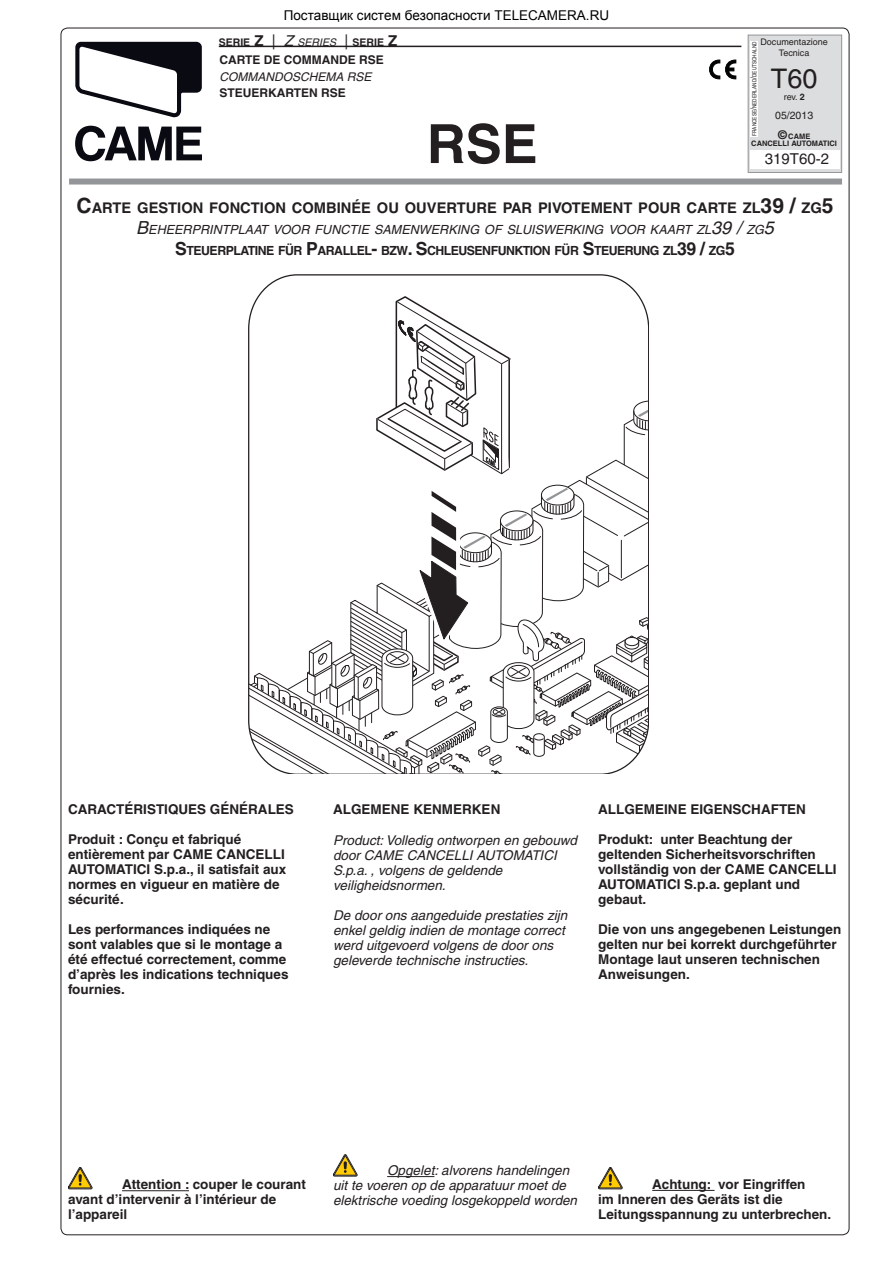
<style>
.page{position:relative;width:893px;height:1263px;background:#fff}
.page>*{position:absolute;margin:0;border:0;box-sizing:border-box;transform-origin:0 0}
.t1{font:700 54px "Helvetica";color:#231f20}
.t2{font:27px "Helvetica";color:#231f20}
.t3{font:15px "Helvetica";color:#231f20}
.t4{font:700 14.7px "Helvetica";color:#231f20}
.t5{font:700 13.5px/15px "Helvetica";color:#231f20}
.t6{font:italic 13.5px/15px "Helvetica";color:#231f20}
.t7{font:italic 12.6px/21.1px "Helvetica";color:#231f20;text-align:center}
.t8{font:700 12px "Helvetica";color:#231f20}
.t9{font:italic 12px "Helvetica";color:#231f20}
.t10{font:700 10.5px "Helvetica";color:#231f20}
.t11{font:10.5px "Helvetica";color:#231f20}
.t12{font:9px/10.8px "Helvetica";color:#231f20;text-align:center}
.t13{font:700 7.5px/7.5px "Helvetica";color:#231f20;text-align:center}
.t14{font:condensed 5.7px "Helvetica";color:#231f20}
.s1{font-size:15px}
.s2{font-weight:400;font-size:15px}
.s3{font-weight:400;font-style:italic;font-size:15px}
.s4{font-weight:400;font-style:italic}
.s5{font-weight:700}
.s6{font-size:12px}
.s7{font-size:8.25px}
.s8{font-size:21px}
.s9{font-size:18px}
.s10{font-weight:700;font-style:normal;font-size:18px}
.s11{font-weight:700;font-style:normal}
</style>
<div class="page">
<div style="left:69px;top:179px;width:773px;height:6px;background:#939598"></div>
<div style="left:748px;top:35px;width:94px;height:137px;background:#dcddde"></div>
<div style="left:748px;top:35px;width:94px;height:138px;border:1px solid #939598"></div>
<div style="left:751px;top:150px;width:89px;height:19px;background:#fff"></div>
<svg style="left:709px;top:59px;width:27px;height:21px"></svg>
<svg style="left:75px;top:126px;width:127px;height:35px"></svg>
<svg style="left:75px;top:42px;width:127px;height:76px"></svg>
<svg style="left:248px;top:274px;width:391px;height:456px"></svg>
<svg style="left:249px;top:295px;width:400px;height:479px"></svg>
<hr style="left:219px;top:46px;width:522px;height:1px;background:#231f20">
<div style="left:750px;top:41px;width:8px;height:95px;background:#fff"></div>
<svg style="left:598px;top:1167px;width:24px;height:22px"></svg>
<svg style="left:333px;top:1154px;width:24px;height:22px"></svg>
<svg style="left:68px;top:1167px;width:24px;height:22px"></svg>
<hr style="left:122px;top:1190px;width:67px;height:1px;background:#231f20">
<hr style="left:387px;top:1176px;width:47px;height:1px;background:#231f20">
<hr style="left:652px;top:1190px;width:62px;height:1px;background:#231f20">
<p class="t10" style="left:219px;top:38px;width:180px">SERIE <span class="s1">Z</span> <span class="s2">|</span> <span class="s3">Z</span> <span class="s4">SERIES</span> <span class="s2">|</span> SERIE <span class="s1">Z</span></p>
<p class="t8" style="left:219px;top:56px;width:166px">CARTE DE COMMANDE RSE</p>
<p class="t9" style="left:219px;top:72px;width:154px">COMMANDOSCHEMA RSE</p>
<p class="t8" style="left:219px;top:89px;width:128px">STEUERKARTEN RSE</p>
<h1 class="t1" style="left:427px;top:124px;width:113px">RSE</h1>
<p class="t12" style="left:760px;top:38px;width:69px">Documentazione<br>Tecnica</p>
<h2 class="t2" style="left:771px;top:69px;width:48px">T60</h2>
<p class="t12" style="left:784px;top:92px;width:22px">rev. <span class="s5">2</span></p>
<p class="t11" style="left:775px;top:112px;width:39px">05/2013</p>
<p class="t13" style="left:751px;top:133px;width:87px"><span class="s6">©</span> CAME<br>CANCELLI AUTOMATICI</p>
<p class="t14" style="left:752px;top:136px;width:96px;rotate:-90deg">FRANCESE<span class="s7">/</span>NEDERLAND<span class="s7">/</span>DEUTSCHALND</p>
<p class="t3" style="left:765px;top:153px;width:66px">319T60-2</p>
<p class="t4" style="left:77px;top:202px;width:758px"><span class="s8">C</span>ARTE GESTION FONCTION COMBINÉE OU OUVERTURE PAR PIVOTEMENT POUR CARTE ZL<span class="s8">39 /</span> ZG<span class="s8">5</span></p>
<p class="t7" style="left:136px;top:220px;width:639px"><span class="s9">B</span>EHEERPRINTPLAAT VOOR FUNCTIE SAMENWERKING OF SLUISWERKING VOOR KAART ZL<span class="s9">39 /</span> ZG<span class="s9">5<br></span><span class="s10">S</span><span class="s11">TEUERPLATINE FÜR</span> <span class="s10">P</span><span class="s11">ARALLEL</span><span class="s10">-</span> <span class="s11">BZW</span><span class="s10">. S</span><span class="s11">CHLEUSENFUNKTION FÜR</span> <span class="s10">S</span><span class="s11">TEUERUNG ZL</span><span class="s10">39 /</span> <span class="s11">ZG</span><span class="s10">5</span></p>
<p class="t5" style="left:68px;top:803px;width:227px">CARACTÉRISTIQUES GÉNÉRALES</p>
<p class="t5" style="left:68px;top:833px;width:220px">Produit : Conçu et fabriqué entièrement par CAME CANCELLI<br>AUTOMATICI S.p.a., il satisfait aux normes en vigueur en matière de sécurité.</p>
<p class="t5" style="left:68px;top:923px;width:222px">Les performances indiquées ne sont valables que si le montage a été effectué correctement, comme d’après les indications techniques fournies.</p>
<p class="t5" style="left:333px;top:803px;width:169px">ALGEMENE KENMERKEN</p>
<p class="t6" style="left:333px;top:834px;width:245px">Product: Volledig ontworpen en gebouwd door CAME CANCELLI AUTOMATICI<br>S.p.a. , volgens de geldende veiligheidsnormen.</p>
<p class="t6" style="left:333px;top:909px;width:236px">De door ons aangeduide prestaties zijn enkel geldig indien de montage correct werd uitgevoerd volgens de door ons geleverde technische instructies.</p>
<p class="t5" style="left:598px;top:803px;width:209px">ALLGEMEINE EIGENSCHAFTEN</p>
<p class="t5" style="left:598px;top:833px;width:240px">Produkt: unter Beachtung der geltenden Sicherheitsvorschriften vollständig von der CAME CANCELLI<br>AUTOMATICI S.p.a. geplant und gebaut.</p>
<p class="t5" style="left:598px;top:923px;width:245px">Die von uns angegebenen Leistungen gelten nur bei korrekt durchgeführter<br>Montage laut unseren technischen<br>Anweisungen.</p>
<p class="t5" style="left:68px;top:1178px;width:239px;text-indent:54px">Attention : couper le courant avant d’intervenir à l’intérieur de l’appareil</p>
<p class="t6" style="left:333px;top:1164px;width:245px;text-indent:54px">Opgelet: alvorens handelingen uit te voeren op de apparatuur moet de elektrische voeding losgekoppeld worden</p>
<p class="t5" style="left:598px;top:1178px;width:235px;text-indent:54px">Achtung: vor Eingriffen<br>im Inneren des Geräts ist die<br>Leitungsspannung zu unterbrechen.</p>
</div>
